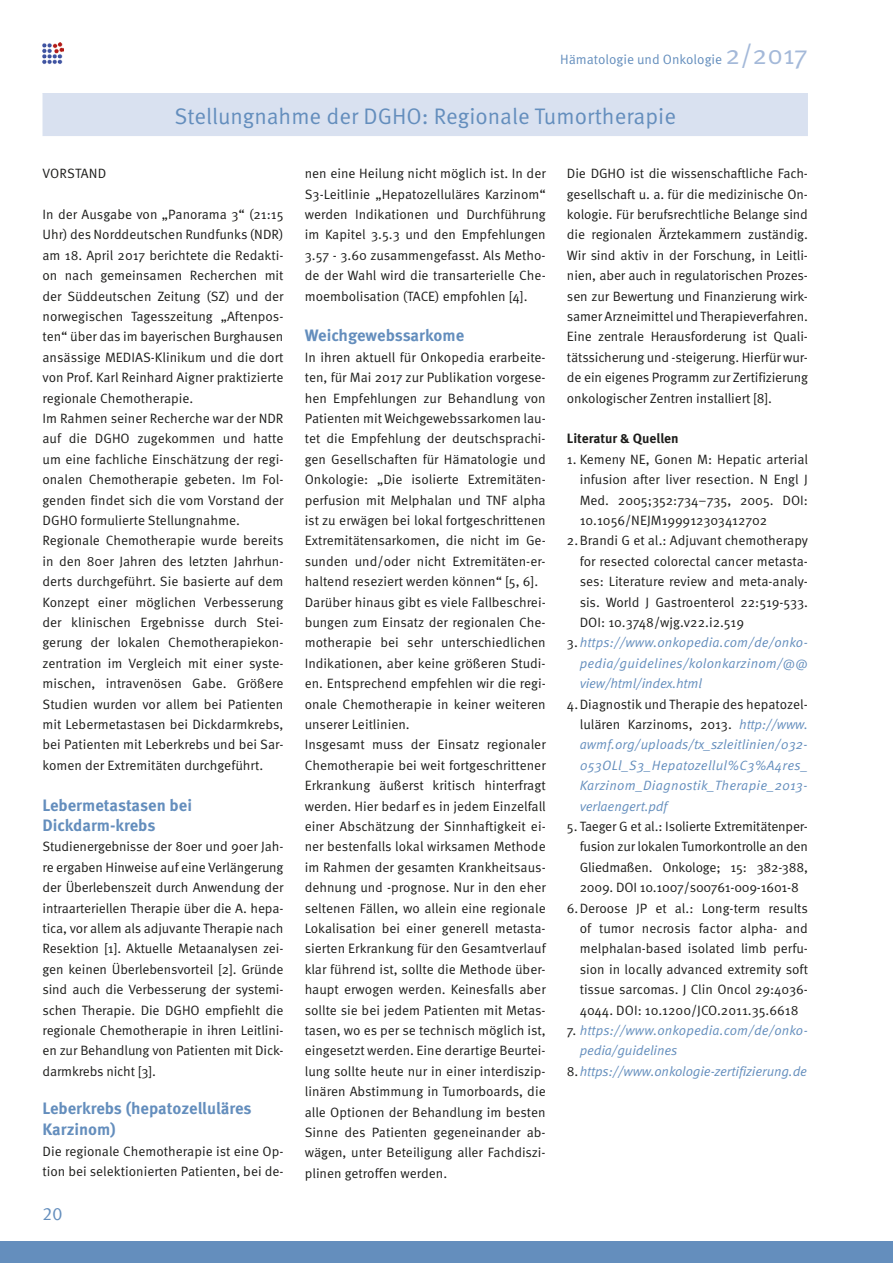
<style>
.page{position:relative;width:893px;height:1263px;background:#fff}
.page>*{position:absolute;margin:0;border:0;box-sizing:border-box;transform-origin:0 0}
.t1{font:22.5px "Meta Pro";color:#648ebd}
.t2{font:18px "Meta Pro";color:#648ebd}
.t3{font:700 16.5px/20.4px "Meta Pro";letter-spacing:-.005em;color:#648ebd}
.t4{font:13.5px/20.4px "Meta Pro";color:#1d1d1b}
.t5{font:italic 13.5px/20.4px "Meta Pro";letter-spacing:.005em;color:#648ebd;text-align:justify}
.t6{font:13.5px "Meta Pro";color:#648ebd}
.t7{font:700 13.5px "Meta Pro";color:#1d1d1b}
.s1{font-size:27px;color:#a4b9d9}
.s2{font-style:normal;color:#1d1d1b}
</style>
<div class="page">
<div style="left:0;top:1242px;width:893px;height:21px;background:#648ebd"></div>
<img style="left:42px;top:43px;width:22px;height:21px">
<hr style="left:43px;top:93px;width:765px;height:1px;background:#d9e1f0">
<div style="left:43px;top:94px;width:765px;height:42px;background:#d9e1f0"></div>
<p class="t6" style="left:560px;top:51px;width:249px">Hämatologie und Onkologie <span class="s1">2/2017</span></p>
<h1 class="t1" style="left:174px;top:102px;width:503px">Stellungnahme der DGHO: Regionale Tumortherapie</h1>
<p class="t4" style="left:43px;top:163px;width:65px">VORSTAND</p>
<p class="t4" style="left:43px;top:204px;width:243px">In der Ausgabe von „Panorama 3“ (21:15<br>Uhr) des Norddeutschen Rundfunks (NDR) am 18. April 2017 berichtete die Redakti&shy;on nach gemeinsamen Recherchen mit der Süddeutschen Zeitung (SZ) und der norwegischen Tagesszeitung „Aftenpos&shy;ten“ über das im bayerischen Burghausen ansässige MEDIAS-Klinikum und die dort von Prof. Karl Reinhard Aigner praktizierte regionale Chemotherapie.<br>Im Rahmen seiner Recherche war der NDR auf die DGHO zugekommen und hatte um eine fachliche Einschätzung der regi&shy;onalen Chemotherapie gebeten. Im Fol&shy;genden findet sich die vom Vorstand der DGHO formulierte Stellungnahme.<br>Regionale Chemotherapie wurde bereits in den 80er Jahren des letzten Jahrhun&shy;derts durchgeführt. Sie basierte auf dem Konzept einer möglichen Verbesserung der klinischen Ergebnisse durch Stei&shy;gerung der lokalen Chemotherapiekon&shy;zentration im Vergleich mit einer syste&shy;mischen, intravenösen Gabe. Größere Studien wurden vor allem bei Patienten mit Lebermetastasen bei Dickdarmkrebs, bei Patienten mit Leberkrebs und bei Sar&shy;komen der Extremitäten durchgeführt.</p>
<p class="t3" style="left:43px;top:795px;width:151px">Lebermetastasen bei<br>Dickdarm-krebs</p>
<p class="t4" style="left:43px;top:837px;width:242px;text-align:justify">Studienergebnisse der 80er und 90er Jah&shy;re ergaben Hinweise auf eine Verlängerung der Überlebenszeit durch Anwendung der intraarteriellen Therapie über die A. hepa&shy;tica, vor allem als adjuvante Therapie nach Resektion [1]. Aktuelle Metaanalysen zei&shy;gen keinen Überlebensvorteil [2]. Gründe sind auch die Verbesserung der systemi&shy;schen Therapie. Die DGHO empfiehlt die regionale Chemotherapie in ihren Leitlini&shy;en zur Behandlung von Patienten mit Dick&shy;darmkrebs nicht [3].</p>
<p class="t3" style="left:43px;top:1098px;width:211px;line-height:21.3px">Leberkrebs (hepatozelluläres<br>Karzinom)</p>
<p class="t4" style="left:43px;top:1141px;width:242px">Die regionale Chemotherapie ist eine Op&shy;tion bei selektionierten Patienten, bei de-</p>
<h2 class="t2" style="left:43px;top:1203px;width:22px">20</h2>
<p class="t4" style="left:305px;top:163px;width:242px;text-align:justify">nen eine Heilung nicht möglich ist. In der S3-Leitlinie „Hepatozelluläres Karzinom“ werden Indikationen und Durchführung im Kapitel 3.5.3 und den Empfehlungen 3.57 - 3.60 zusammengefasst. Als Metho&shy;de der Wahl wird die transarterielle Che&shy;moembolisation (TACE) empfohlen [4].</p>
<p class="t3" style="left:305px;top:326px;width:161px">Weichgewebssarkome</p>
<p class="t4" style="left:305px;top:347px;width:243px">In ihren aktuell für Onkopedia erarbeite&shy;ten, für Mai 2017 zur Publikation vorgese&shy;hen Empfehlungen zur Behandlung von Patienten mit Weichgewebssarkomen lau&shy;tet die Empfehlung der deutschsprachi&shy;gen Gesellschaften für Hämatologie und Onkologie: „Die isolierte Extremitäten&shy;perfusion mit Melphalan und TNF alpha ist zu erwägen bei lokal fortgeschrittenen Extremitätensarkomen, die nicht im Ge&shy;sunden und/oder nicht Extremitäten-er&shy;haltend reseziert werden können“ [5, 6].<br>Darüber hinaus gibt es viele Fallbeschrei&shy;bungen zum Einsatz der regionalen Che&shy;motherapie bei sehr unterschiedlichen Indikationen, aber keine größeren Studi&shy;en. Entsprechend empfehlen wir die regi&shy;onale Chemotherapie in keiner weiteren unserer Leitlinien.<br>Insgesamt muss der Einsatz regionaler Chemotherapie bei weit fortgeschrittener Erkrankung äußerst kritisch hinterfragt werden. Hier bedarf es in jedem Einzelfall einer Abschätzung der Sinnhaftigkeit ei&shy;ner bestenfalls lokal wirksamen Methode im Rahmen der gesamten Krankheitsaus&shy;dehnung und -prognose. Nur in den eher seltenen Fällen, wo allein eine regionale Lokalisation bei einer generell metasta&shy;sierten Erkrankung für den Gesamtverlauf klar führend ist, sollte die Methode über&shy;haupt erwogen werden. Keinesfalls aber sollte sie bei jedem Patienten mit Metas&shy;tasen, wo es per se technisch möglich ist, eingesetzt werden. Eine derartige Beurtei&shy;lung sollte heute nur in einer interdiszip&shy;linären Abstimmung in Tumorboards, die alle Optionen der Behandlung im besten Sinne des Patienten gegeneinander ab&shy;wägen, unter Beteiligung aller Fachdiszi&shy;plinen getroffen werden.</p>
<p class="t4" style="left:567px;top:163px;width:242px;text-align:justify">Die DGHO ist die wissenschaftliche Fach&shy;gesellschaft u. a. für die medizinische On&shy;kologie. Für berufsrechtliche Belange sind die regionalen Ärztekammern zuständig.<br>Wir sind aktiv in der Forschung, in Leitli&shy;nien, aber auch in regulatorischen Prozes&shy;sen zur Bewertung und Finanzierung wirk&shy;samer Arzneimittel und Therapieverfahren.<br>Eine zentrale Herausforderung ist Quali&shy;tätssicherung und -steigerung. Hierfür wur&shy;de ein eigenes Programm zur Zertifizierung onkologischer Zentren installiert [8].</p>
<p class="t7" style="left:567px;top:430px;width:113px">Literatur &amp; Quellen</p>
<p class="t4" style="left:567px;top:449px;width:243px">1. Kemeny NE, Gonen M: Hepatic arterial</p>
<p class="t4" style="left:580px;top:469px;width:230px">infusion after liver resection. N Engl J</p>
<p class="t4" style="left:580px;top:490px;width:230px">Med. 2005;352:734–735, 2005. DOI:</p>
<p class="t4" style="left:580px;top:510px;width:189px">10.1056/NEJM199912303412702</p>
<p class="t4" style="left:567px;top:531px;width:243px">2.Brandi G et al.: Adjuvant chemotherapy</p>
<p class="t4" style="left:580px;top:551px;width:230px">for resected colorectal cancer metasta-</p>
<p class="t4" style="left:580px;top:571px;width:230px">ses: Literature review and meta-analy-</p>
<p class="t4" style="left:580px;top:592px;width:230px">sis. World J Gastroenterol 22:519-533.</p>
<p class="t4" style="left:580px;top:612px;width:166px">DOI: 10.3748/wjg.v22.i2.519</p>
<p class="t5" style="left:567px;top:633px;width:242px"><span class="s2">3.</span>https://www.onkopedia.com/de/onko-</p>
<p class="t5" style="left:580px;top:653px;width:230px">pedia/guidelines/kolonkarzinom/@@</p>
<p class="t5" style="left:580px;top:674px;width:124px">view/html/index.html</p>
<p class="t5" style="left:580px;top:694px;width:230px;text-indent:-13px"><span class="s2">4.Diagnostik und Therapie des hepatozel&shy;lulären Karzinoms, 2013.</span> http://www. awmf.org/uploads/tx_szleitlinien/032- 053OLl_S3_Hepatozellul%C3%A4res_ Karzinom_Diagnostik_Therapie_2013- verlaengert.pdf</p>
<p class="t4" style="left:567px;top:816px;width:242px">5. Taeger G et al.: Isolierte Extremitätenper-</p>
<p class="t4" style="left:580px;top:837px;width:230px">fusion zur lokalen Tumorkontrolle an den</p>
<p class="t4" style="left:580px;top:857px;width:230px">Gliedmaßen. Onkologe; 15: 382-388,</p>
<p class="t4" style="left:580px;top:877px;width:221px">2009. DOI 10.1007/s00761-009-1601-8</p>
<p class="t4" style="left:567px;top:898px;width:243px">6.Deroose JP et al.: Long-term results</p>
<p class="t4" style="left:580px;top:918px;width:230px">of tumor necrosis factor alpha- and</p>
<p class="t4" style="left:580px;top:939px;width:230px">melphalan-based isolated limb perfu-</p>
<p class="t4" style="left:580px;top:959px;width:230px">sion in locally advanced extremity soft</p>
<p class="t4" style="left:580px;top:979px;width:230px">tissue sarcomas. J Clin Oncol 29:4036-</p>
<p class="t4" style="left:580px;top:1000px;width:220px">4044. DOI: 10.1200/JCO.2011.35.6618</p>
<p class="t5" style="left:567px;top:1021px;width:242px"><span class="s2">7.</span> https://www.onkopedia.com/de/onko-</p>
<p class="t5" style="left:580px;top:1041px;width:99px">pedia/guidelines</p>
<p class="t5" style="left:567px;top:1061px;width:242px"><span class="s2">8.</span>https://www.onkologie-zertifizierung.de</p>
</div>
